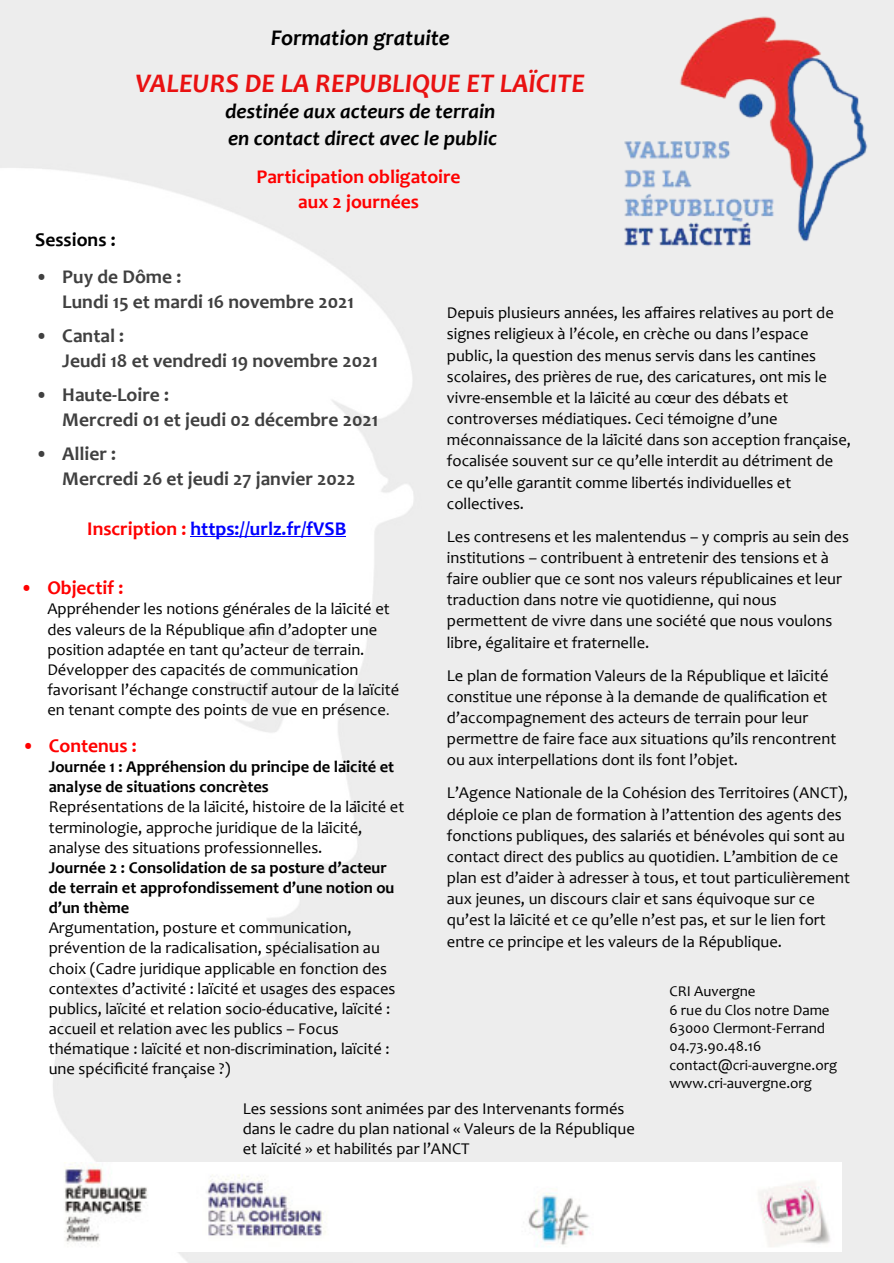
<style>
.page{position:relative;width:894px;height:1263px;background:#fff}
.page>*{position:absolute;margin:0;border:0;box-sizing:border-box;transform-origin:0 0}
.t1{font:italic 700 27px "Candara";color:#e91111}
.t2{font:italic 700 22.5px "Candara";color:#000}
.t3{font:italic 700 21px/26.8px "Candara";color:#000}
.t4{font:700 19.5px/25px "Candara";color:#404040}
.t5{font:700 19.5px/25px "Candara";color:#f00;text-align:center}
.t6{font:700 19.5px "Candara";color:#00f}
.t7{font:700 19.5px "Candara";color:#000}
.t8{font:16.5px/21.1px "Candara";color:#000}
.t9{font:700 16.5px/20.1px "Candara";color:#000}
.t10{font:15px/18.3px "Candara";color:#000}
.s1{color:#f00}
.s2{font-family:"Times New Roman"}
</style>
<div class="page">
<img style="left:0;top:0;width:892px;height:1262px">
<hr style="left:190px;top:537px;width:156px;height:1px;background:#00f">
<img style="left:52px;top:1162px;width:789px;height:89px">
<img style="left:618px;top:17px;width:250px;height:231px">
<h2 class="t2" style="left:271px;top:29px;width:180px">Formation gratuite</h2>
<h1 class="t1" style="left:135px;top:72px;width:451px">VALEURS DE LA REPUBLIQUE ET LAÏCITE</h1>
<p class="t3" style="left:225px;top:100px;width:273px">destinée aux acteurs de terrain en contact direct avec le public</p>
<p class="t5" style="left:256px;top:166px;width:205px">Participation obligatoire aux 2 journées</p>
<p class="t7" style="left:35px;top:232px;width:82px">Sessions :</p>
<p class="t4" style="left:62px;top:266px;width:293px;text-indent:-27px">• Puy de Dôme :<br>Lundi 15 et mardi 16 novembre 2021</p>
<p class="t4" style="left:62px;top:325px;width:317px;text-indent:-27px">• Cantal :<br>Jeudi 18 et vendredi 19 novembre 2021</p>
<p class="t4" style="left:62px;top:384px;width:317px;text-indent:-27px">• Haute-Loire :<br>Mercredi 01 et jeudi 02 décembre 2021</p>
<p class="t4" style="left:62px;top:443px;width:295px;text-indent:-27px">• Allier :<br>Mercredi 26 et jeudi 27 janvier 2022</p>
<p class="t8" style="left:446px;top:304px;width:405px">Depuis plusieurs années, les affaires relatives au port de signes religieux àl’école, en crèche ou dans l’espace public, la question des menus servis dans les cantines scolaires, des prières de rue, des caricatures, ont mis le vivre-ensemble et la laïcitéau cœur des débats et controverses médiatiques. Ceci témoigne d’une méconnaissance de la laïcitédans son acception française, focalisée souvent sur ce qu’elle interdit au détriment de ce qu’elle garantit comme libertés individuelles et collectives.</p>
<p class="t8" style="left:446px;top:527px;width:403px">Les contresens et les malentendus – y compris au sein des institutions – contribuent àentretenir des tensions et à faire oublier que ce sont nos valeurs républicaines et leur traduction dans notre vie quotidienne, qui nous permettent de vivre dans une sociétéque nous voulons libre, égalitaire et fraternelle.</p>
<p class="t8" style="left:446px;top:666px;width:391px">Le plan de formation Valeurs de la République et laïcité constitue une réponse àla demande de qualification et d’accompagnement des acteurs de terrain pour leur permettre de faire face aux situations qu’ils rencontrent ou aux interpellations dont ils font l’objet.</p>
<p class="t8" style="left:446px;top:784px;width:404px">L’Agence Nationale de la Cohésion des Territoires (ANCT), déploie ce plan de formation àl’attention des agents des fonctions publiques, des salariés et bénévoles qui sont au contact direct des publics au quotidien. L’ambition de ce plan est d’aider àadresser àtous, et tout particulièrement aux jeunes, un discours clair et sans équivoque sur ce qu’est la laïcitéet ce qu’elle n’est pas, et sur le lien fort entre ce principe et les valeurs de la République.</p>
<p class="t6" style="left:87px;top:521px;width:260px"><span class="s1">Inscription :</span> https://urlz.fr/fVSB</p>
<p class="t5" style="left:20px;top:577px;width:105px">• Objectif :</p>
<p class="t8" style="left:47px;top:601px;width:353px;line-height:20.1px">Appréhender les notions générales de la laïcitéet des valeurs de la République afin d’adopter une position adaptée en tant qu’acteur de terrain.<br>Développer des capacités de communication favorisant l’échange constructif autour de la laïcité en tenant compte des points de vue en présence<span class="s2">.</span></p>
<p class="t5" style="left:22px;top:735px;width:117px">• Contenus :</p>
<p class="t9" style="left:49px;top:758px;width:347px">Journée 1 : Appréhension du principe de laïcitéet analyse de situations concrètes</p>
<p class="t8" style="left:49px;top:799px;width:357px;line-height:20.1px">Représentations de la laïcité, histoire de la laïcitéet terminologie, approche juridique de la laïcité, analyse des situations professionnelles.</p>
<p class="t9" style="left:49px;top:859px;width:347px">Journée 2 : Consolidation de sa posture d’acteur de terrain et approfondissement d’une notion ou d’un thème</p>
<p class="t8" style="left:49px;top:919px;width:348px;line-height:20.1px">Argumentation, posture et communication, prévention de la radicalisation, spécialisation au choix (Cadre juridique applicable en fonction des contextes d’activité : laïcité et usages des espaces publics, laïcité et relation socio-éducative, laïcité : accueil et relation avec les publics – Focus thématique : laïcité et non-discrimination, laïcité : une spécificité française ?)</p>
<p class="t8" style="left:243px;top:1100px;width:393px;line-height:20.1px">Les sessions sont animées par des Intervenants formés dans le cadre du plan national « Valeurs de la République et laïcité » et habilités par l’ANCT</p>
<p class="t10" style="left:669px;top:984px;width:169px">CRI Auvergne<br>6 rue du Clos notre Dame<br>63000 Clermont-Ferrand<br>04.73.90.48.16 contact@cri-auvergne.org www.cri-auvergne.org</p>
</div>
